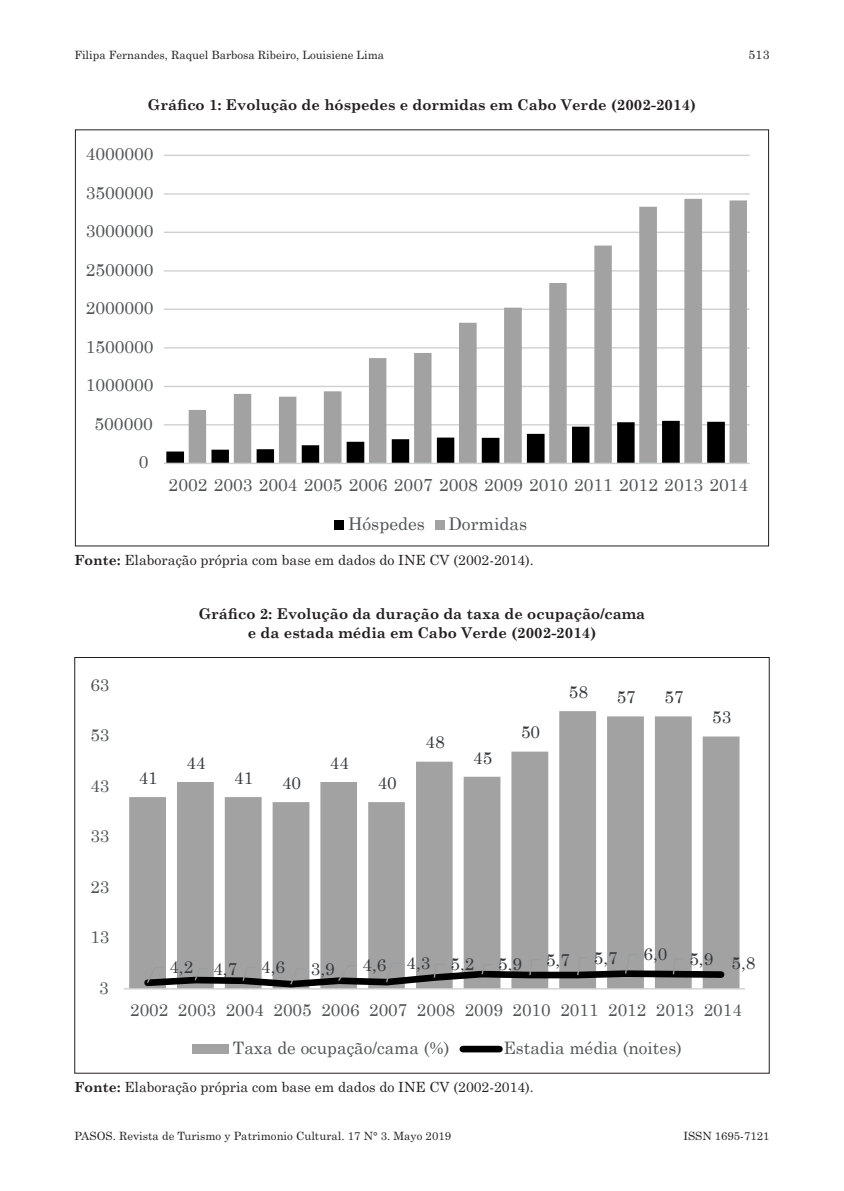
<style>
.page{position:relative;width:844px;height:1191px;background:#fff}
.page>*{position:absolute;margin:0;border:0;box-sizing:border-box;transform-origin:0 0}
.t1{font:17.5px "Century Schoolbook";color:#515455}
.t2{font:17.15px "Century Schoolbook";color:#515455}
.t3{font:17.15px "Century Schoolbook";color:#36393c}
.t4{font:700 14.88px/19.2px "Century Schoolbook";color:#231f20;text-align:center}
.t5{font:14px "Century Schoolbook";color:#231f20}
.t6{font:12.25px "Century Schoolbook";color:#231f20}
.t7{font:11.38px "Century Schoolbook";color:#231f20}
.s1{font-weight:700}
</style>
<div class="page">
<hr style="left:164px;top:155px;width:585px;height:1px;background:#cfd1d0">
<hr style="left:164px;top:193px;width:585px;height:2px;background:#cfd1d0">
<hr style="left:164px;top:232px;width:585px;height:1px;background:#cfd1d0">
<hr style="left:164px;top:270px;width:585px;height:2px;background:#cfd1d0">
<hr style="left:164px;top:308px;width:585px;height:2px;background:#cfd1d0">
<hr style="left:164px;top:347px;width:585px;height:1px;background:#cfd1d0">
<hr style="left:164px;top:386px;width:585px;height:1px;background:#cfd1d0">
<hr style="left:164px;top:424px;width:585px;height:1px;background:#cfd1d0">
<svg style="left:166px;top:421px;width:23px;height:42px"></svg>
<svg style="left:189px;top:199px;width:557px;height:264px"></svg>
<hr style="left:164px;top:463px;width:585px;height:1px;background:#cfd1d0">
<div style="left:334px;top:520px;width:10px;height:9px;background:#000001"></div>
<div style="left:434px;top:520px;width:10px;height:9px;background:#a2a2a3"></div>
<svg style="left:129px;top:711px;width:610px;height:277px;fill:#a2a2a3"></svg>
<hr style="left:124px;top:988px;width:620px;height:1px;background:#cfd1d0">
<svg style="left:140px;top:953px;width:587px;height:37px"></svg>
<div style="left:192px;top:1044px;width:37px;height:9px;background:#a2a2a3"></div>
<div style="left:462px;top:1045px;width:37px;height:7px;background:#000001"></div>
<p class="t7" style="left:74px;top:48px;width:311px">Filipa Fernandes, Raquel Barbosa Ribeiro, Louisiene Lima</p>
<p class="t6" style="left:748px;top:47px;width:22px">513</p>
<p class="t4" style="left:148px;top:95px;width:549px">Gráfico 1: Evolução de hóspedes e dormidas em Cabo Verde (2002‑2014)</p>
<p class="t1" style="left:86px;top:143px;width:69px">4000000</p>
<p class="t1" style="left:86px;top:182px;width:69px">3500000</p>
<p class="t1" style="left:86px;top:220px;width:69px">3000000</p>
<p class="t1" style="left:86px;top:258px;width:69px">2500000</p>
<p class="t1" style="left:86px;top:297px;width:69px">2000000</p>
<p class="t1" style="left:86px;top:335px;width:69px">1500000</p>
<p class="t1" style="left:86px;top:374px;width:69px">1000000</p>
<p class="t1" style="left:95px;top:412px;width:60px">500000</p>
<p class="t1" style="left:139px;top:451px;width:11px">0</p>
<p class="t1" style="left:169px;top:473px;width:581px">2002 2003 2004 2005 2006 2007 2008 2009 2010 2011 2012 2013 2014</p>
<p class="t1" style="left:348px;top:512px;width:78px">Hóspedes</p>
<p class="t1" style="left:448px;top:512px;width:80px">Dormidas</p>
<p class="t5" style="left:74px;top:550px;width:460px"><span class="s1">Fonte:</span> Elaboração própria com base em dados do INE CV (2002‑2014).</p>
<p class="t2" style="left:90px;top:674px;width:21px">63</p>
<p class="t2" style="left:90px;top:724px;width:21px">53</p>
<p class="t2" style="left:90px;top:775px;width:21px">43</p>
<p class="t2" style="left:90px;top:825px;width:21px">33</p>
<p class="t2" style="left:90px;top:875px;width:21px">23</p>
<p class="t2" style="left:90px;top:926px;width:21px">13</p>
<p class="t2" style="left:99px;top:976px;width:11px">3</p>
<p class="t3" style="left:139px;top:767px;width:21px">41</p>
<p class="t4" style="left:199px;top:603px;width:448px">Gráfico 2: Evolução da duração da taxa de ocupação/cama e da estada média em Cabo Verde (2002-‑2014)</p>
<p class="t3" style="left:186px;top:751px;width:21px">44</p>
<p class="t3" style="left:234px;top:767px;width:21px">41</p>
<p class="t3" style="left:282px;top:772px;width:21px">40</p>
<p class="t3" style="left:330px;top:751px;width:21px">44</p>
<p class="t3" style="left:377px;top:772px;width:21px">40</p>
<p class="t3" style="left:425px;top:731px;width:21px">48</p>
<p class="t3" style="left:473px;top:746px;width:21px">45</p>
<p class="t3" style="left:521px;top:721px;width:21px">50</p>
<p class="t3" style="left:568px;top:681px;width:21px">58</p>
<p class="t3" style="left:616px;top:686px;width:21px">57</p>
<p class="t3" style="left:664px;top:686px;width:21px">57</p>
<p class="t3" style="left:712px;top:706px;width:21px">53</p>
<p class="t3" style="left:169px;top:957px;width:69px">4,2 4,7</p>
<p class="t3" style="left:261px;top:956px;width:25px">4,6</p>
<p class="t3" style="left:311px;top:957px;width:25px">3,9</p>
<p class="t3" style="left:362px;top:953px;width:113px">4,6 4,3 5,2</p>
<p class="t3" style="left:498px;top:953px;width:25px">5,9</p>
<p class="t3" style="left:546px;top:948px;width:25px">5,7</p>
<p class="t3" style="left:593px;top:946px;width:25px">5,7</p>
<p class="t3" style="left:643px;top:943px;width:25px">6,0</p>
<p class="t3" style="left:689px;top:950px;width:67px">5,9 5,8</p>
<p class="t2" style="left:130px;top:999px;width:613px">2002 2003 2004 2005 2006 2007 2008 2009 2010 2011 2012 2013 2014</p>
<p class="t2" style="left:233px;top:1037px;width:218px">Taxa de ocupação/cama (%)</p>
<p class="t2" style="left:503px;top:1037px;width:180px">Estadia média (noites)</p>
<p class="t5" style="left:74px;top:1078px;width:460px"><span class="s1">Fonte:</span> Elaboração própria com base em dados do INE CV (2002‑2014).</p>
<p class="t7" style="left:74px;top:1128px;width:378px">PASOS. Revista de Turismo y Patrimonio Cultural. 17 N° 3. Mayo 2019</p>
<p class="t7" style="left:683px;top:1128px;width:88px">ISSN 1695-7121</p>
</div>
